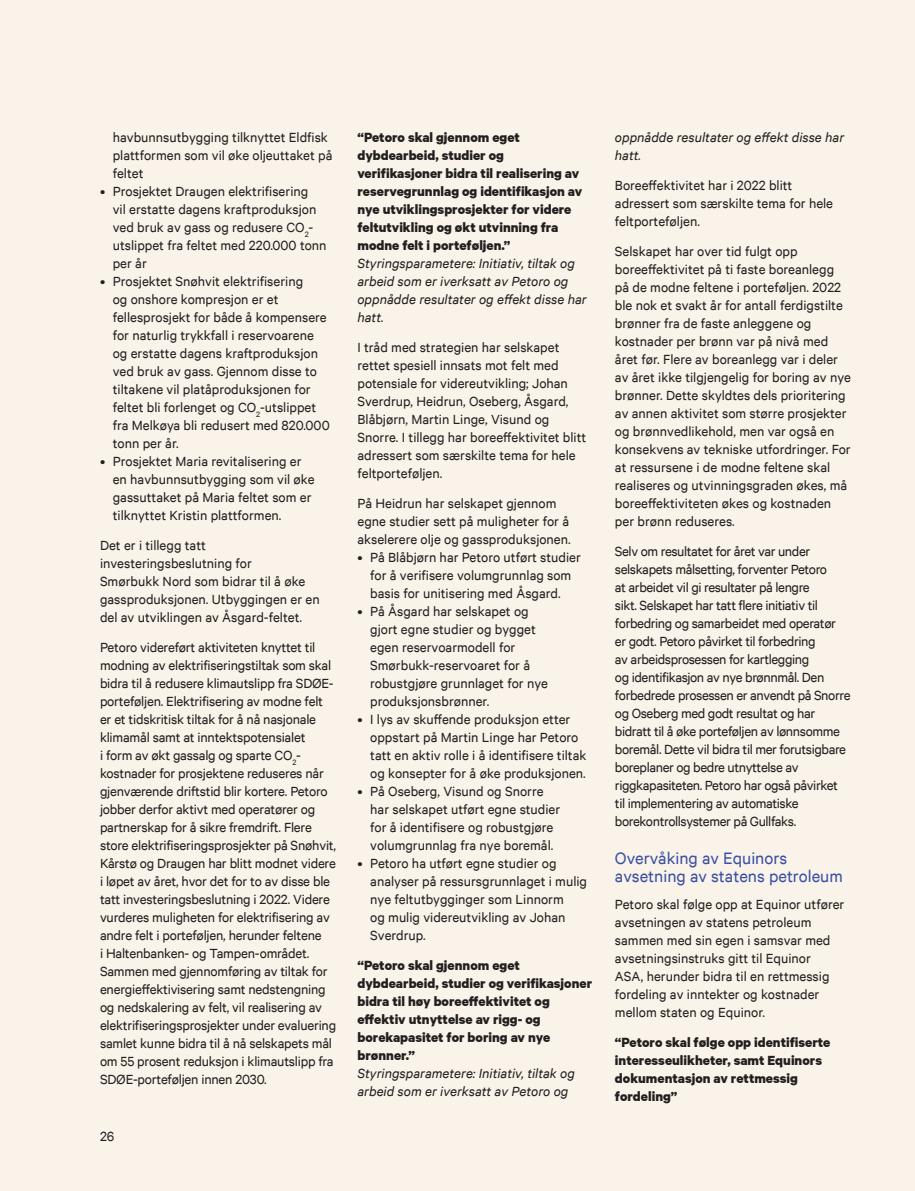
<style>
.page{position:relative;width:915px;height:1191px;background:#fff}
.page>*{position:absolute;margin:0;border:0;box-sizing:border-box;transform-origin:0 0}
.Subheadinger{font:18.75px/18px "Calibre";color:#3b51a3}
.Brødtekst{font:15px/18px "Calibre";color:#231f20}
.Brødtekst-2{font:15px/18px "Calibre";letter-spacing:-.025em;color:#231f20}
.Brødtekst-3{font:700 15px/18px "Calibre";color:#231f20}
.Kursiv{font:italic 15px/18px "Calibre";color:#231f20}
.Brødtekst-4{font:italic 15px/18px "Calibre";color:#231f20}
</style>
<div class="page">
<div style="left:0;top:0;width:914px;height:1191px;background:#faf3ea"></div>
<p class="Brødtekst" style="left:113px;top:127px;width:221px">havbunnsutbygging tilknyttet Eldfisk plattformen som vil øke oljeuttaket på feltet</p>
<p class="Brødtekst" style="left:113px;top:181px;width:215px;text-indent:-13px">• Prosjektet Draugen elektrifisering<br>vil erstatte dagens kraftproduksjon ved bruk av gass og redusere CO<sub>2</sub>- utslippet fra feltet med 220.000 tonn per år</p>
<p class="Brødtekst" style="left:113px;top:271px;width:218px;text-indent:-13px">• Prosjektet Snøhvit elektrifisering<br>og onshore kompresjon er et fellesprosjekt for både å kompensere for naturlig trykkfall i reservoarene og erstatte dagens kraftproduksjon ved bruk av gass. Gjennom disse to tiltakene vil platåproduksjonen for feltet bli forlenget og CO<sub>2</sub>-utslippet fra Melkøya bli redusert med 820.000 tonn per år.</p>
<p class="Brødtekst" style="left:113px;top:451px;width:203px;text-indent:-13px">• Prosjektet Maria revitalisering er en havbunnsutbygging som vil øke gassuttaket på Maria feltet som er tilknyttet Kristin plattformen.</p>
<p class="Brødtekst" style="left:100px;top:535px;width:221px">Det er i tillegg tatt investeringsbeslutning for<br>Smørbukk Nord som bidrar til å øke gassproduksjonen. Utbyggingen er en del av utviklingen av Åsgard-feltet.</p>
<p class="Brødtekst" style="left:100px;top:637px;width:237px">Petoro videreført aktiviteten knyttet til modning av elektrifiseringstiltak som skal bidra til å redusere klimautslipp fra SDØE&shy;porteføljen. Elektrifisering av modne felt er et tidskritisk tiltak for å nå nasjonale klimamål samt at inntektspotensialet<br>i form av økt gassalg og sparte CO<sub>2</sub>- kostnader for prosjektene reduseres når gjenværende driftstid blir kortere. Petoro jobber derfor aktivt med operatører og partnerskap for å sikre fremdrift. Flere store elektrifiseringsprosjekter på Snøhvit, Kårstø og Draugen har blitt modnet videre i løpet av året, hvor det for to av disse ble tatt investeringsbeslutning i 2022. Videre vurderes muligheten for elektrifisering av andre felt i porteføljen, herunder feltene<br>i Haltenbanken- og Tampen-området.<br>Sammen med gjennomføring av tiltak for energieffektivisering samt nedstengning og nedskalering av felt, vil realisering av elektrifiseringsprosjekter under evaluering samlet kunne bidra til å nå selskapets mål om 55 prosent reduksjon i klimautslipp fra SDØE-porteføljen innen 2030.</p>
<p class="Brødtekst" style="left:100px;top:1127px;width:16px">26</p>
<p class="Brødtekst-3" style="left:357px;top:128px;width:226px">“Petoro skal gjennom eget dybdearbeid, studier og verifikasjoner bidra til realisering av reservegrunnlag og identifikasjon av nye utviklingsprosjekter for videre feltutvikling og økt utvinning fra modne felt i porteføljen.”</p>
<p class="Kursiv" style="left:357px;top:253px;width:231px">Styringsparametere: Initiativ, tiltak og arbeid som er iverksatt av Petoro og oppnådde resultater og effekt disse har hatt.</p>
<p class="Brødtekst" style="left:357px;top:337px;width:230px">I tråd med strategien har selskapet rettet spesiell innsats mot felt med potensiale for videreutvikling; Johan Sverdrup, Heidrun, Oseberg, Åsgard, Blåbjørn, Martin Linge, Visund og Snorre. I tillegg har boreeffektivitet blitt adressert som særskilte tema for hele feltporteføljen.</p>
<p class="Brødtekst" style="left:357px;top:493px;width:215px">På Heidrun har selskapet gjennom egne studier sett på muligheter for å akselerere olje og gassproduksjonen.</p>
<p class="Brødtekst" style="left:357px;top:547px;width:225px;text-align:center">• På Blåbjørn har Petoro utført studier for å verifisere volumgrunnlag som basis for unitisering med Åsgard.</p>
<p class="Brødtekst" style="left:370px;top:601px;width:179px;text-indent:-13px">• På Åsgard har selskapet og gjort egne studier og bygget egen reservoarmodell for<br>Smørbukk-reservoaret for å robustgjøre grunnlaget for nye produksjonsbrønner.</p>
<p class="Brødtekst" style="left:370px;top:709px;width:218px;text-indent:-13px">• I lys av skuffende produksjon etter oppstart på Martin Linge har Petoro tatt en aktiv rolle i å identifisere tiltak og konsepter for å øke produksjonen.</p>
<p class="Brødtekst" style="left:370px;top:781px;width:191px;text-indent:-13px">• På Oseberg, Visund og Snorre har selskapet utført egne studier for å identifisere og robustgjøre volumgrunnlag fra nye boremål.</p>
<p class="Brødtekst" style="left:370px;top:853px;width:218px;text-indent:-13px">• Petoro ha utført egne studier og analyser på ressursgrunnlaget i mulig nye feltutbygginger som Linnorm<br>og mulig videreutvikling av Johan<br>Sverdrup.</p>
<p class="Brødtekst-3" style="left:357px;top:956px;width:236px">“Petoro skal gjennom eget dybdearbeid, studier og verifikasjoner bidra til høy boreeffektivitet og effektiv utnyttelse av rigg- og borekapasitet for boring av nye brønner.”</p>
<p class="Brødtekst-4" style="left:357px;top:1063px;width:219px">Styringsparametere: Initiativ, tiltak og arbeid som er iverksatt av Petoro og</p>
<p class="Brødtekst-4" style="left:614px;top:127px;width:231px">oppnådde resultater og effekt disse har hatt.</p>
<p class="Brødtekst" style="left:614px;top:175px;width:220px">Boreeffektivitet har i 2022 blitt adressert som særskilte tema for hele feltporteføljen.</p>
<p class="Brødtekst" style="left:614px;top:241px;width:237px">Selskapet har over tid fulgt opp boreeffektivitet på ti faste boreanlegg på de modne feltene i porteføljen. 2022 ble nok et svakt år for antall ferdigstilte brønner fra de faste anleggene og kostnader per brønn var på nivå med året før. Flere av boreanlegg var i deler av året ikke tilgjengelig for boring av nye brønner. Dette skyldtes dels prioritering av annen aktivitet som større prosjekter og brønnvedlikehold, men var også en konsekvens av tekniske utfordringer. For at ressursene i de modne feltene skal realiseres og utvinningsgraden økes, må boreeffektiviteten økes og kostnaden per brønn reduseres.</p>
<p class="Brødtekst-2" style="left:614px;top:541px;width:237px">Selv om resultatet for året var under selskapets målsetting, forventer Petoro<br>at arbeidet vil gi resultater på lengre<br>sikt. Selskapet har tatt flere initiativ til forbedring og samarbeidet med operatør er godt. Petoro påvirket til forbedring<br>av arbeidsprosessen for kartlegging<br>og identifikasjon av nye brønnmål. Den forbedrede prosessen er anvendt på Snorre og Oseberg med godt resultat og har bidratt til å øke porteføljen av lønnsomme boremål. Dette vil bidra til mer forutsigbare boreplaner og bedre utnyttelse av riggkapasiteten. Petoro har også påvirket til implementering av automatiske borekontrollsystemer på Gullfaks.</p>
<p class="Subheadinger" style="left:614px;top:848px;width:229px">Overvåking av Equinors avsetning av statens petroleum</p>
<p class="Brødtekst" style="left:614px;top:894px;width:231px">Petoro skal følge opp at Equinor utfører avsetningen av statens petroleum sammen med sin egen i samsvar med avsetningsinstruks gitt til Equinor<br>ASA, herunder bidra til en rettmessig fordeling av inntekter og kostnader mellom staten og Equinor.</p>
<p class="Brødtekst-3" style="left:614px;top:1032px;width:217px">“Petoro skal følge opp identifiserte interesseulikheter, samt Equinors dokumentasjon av rettmessig fordeling”</p>
</div>
